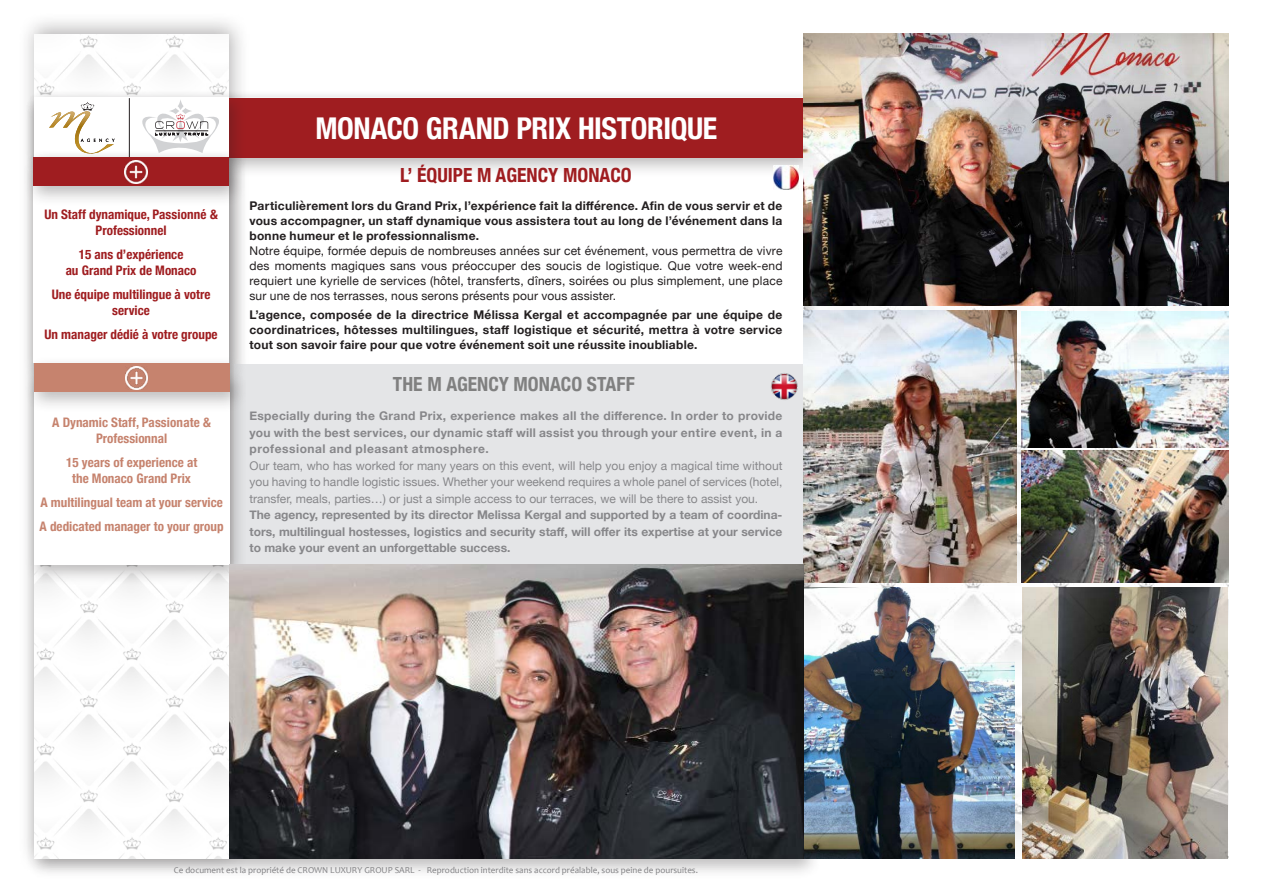
<style>
.page{position:relative;width:1263px;height:893px;background:#fff}
.page>*{position:absolute;margin:0;border:0;box-sizing:border-box;transform-origin:0 0}
.t1{font:700 condensed 30px "Helvetica Neue";letter-spacing:-.01em;color:#fff}
.t2{font:700 condensed 19.5px "Helvetica Neue";color:#9f1d20}
.t3{font:700 condensed 19.5px "Helvetica Neue";color:#808080}
.t4{font:700 condensed 13.2px/15.8px "Helvetica Neue";color:#9f1d20;text-align:center}
.t5{font:700 condensed 13.2px/15.8px "Helvetica Neue";color:#c6836e;text-align:center}
.t6{font:700 12px/15px "Helvetica Neue";letter-spacing:.025em;color:#231f20;text-align:justify}
.t7{font:700 12px/16.5px "Helvetica Neue";letter-spacing:.015em;color:#87878a;text-align:justify}
.t8{font:12px/15px "Helvetica Neue";letter-spacing:.015em;color:#231f20;text-align:justify}
.t9{font:12px/16.5px "Helvetica Neue";color:#87878a;text-align:justify}
.t10{font:9px "Candara";color:#87878a}
</style>
<div class="page">
<div style="left:18px;top:12px;width:232px;height:862px;background:#231f20;opacity:.35"></div>
<img style="left:34px;top:34px;width:195px;height:825px">
<div style="left:24px;top:90px;width:798px;height:88px;background:#231f20;opacity:.3"></div>
<div style="left:34px;top:98px;width:770px;height:59px;background:#9f1d20"></div>
<div style="left:24px;top:89px;width:223px;height:89px;background:#231f20;opacity:.3"></div>
<div style="left:34px;top:97px;width:195px;height:60px;background:#fff"></div>
<hr style="left:129px;top:98px;width:1px;height:59px;background:#231f20">
<svg style="left:49px;top:102px;width:66px;height:47px"></svg>
<svg style="left:142px;top:100px;width:77px;height:49px"></svg>
<div style="left:234px;top:364px;width:570px;height:202px;background:#e4e5e7"></div>
<img style="left:771px;top:373px;width:27px;height:27px">
<img style="left:773px;top:166px;width:26px;height:23px">
<div style="left:24px;top:149px;width:223px;height:234px;background:#231f20;opacity:.3"></div>
<div style="left:33px;top:157px;width:196px;height:205px;background:#fff"></div>
<div style="left:24px;top:149px;width:223px;height:57px;background:#231f20;opacity:.3"></div>
<div style="left:33px;top:157px;width:196px;height:29px;background:#9f1d20"></div>
<img style="left:125px;top:160px;width:22px;height:23px">
<div style="left:24px;top:369px;width:223px;height:217px;background:#231f20;opacity:.3"></div>
<div style="left:34px;top:377px;width:195px;height:188px;background:#fff"></div>
<div style="left:24px;top:356px;width:223px;height:56px;background:#231f20;opacity:.3"></div>
<div style="left:34px;top:363px;width:195px;height:29px;background:#c6836e"></div>
<img style="left:125px;top:366px;width:23px;height:23px">
<img style="left:230px;top:565px;width:574px;height:294px">
<img style="left:804px;top:34px;width:425px;height:825px">
<p class="t4" style="left:44px;top:205px;width:175px">Un Staff dynamique, Passionné &amp;<br>Professionnel</p>
<p class="t4" style="left:66px;top:245px;width:132px">15 ans d’expérience<br>au Grand Prix de Monaco</p>
<p class="t4" style="left:52px;top:285px;width:160px">Une équipe multilingue à votre service</p>
<p class="t4" style="left:45px;top:325px;width:175px">Un manager dédié à votre groupe</p>
<p class="t5" style="left:52px;top:413px;width:160px">A Dynamic Staff, Passionate &amp;<br>Professionnal</p>
<p class="t5" style="left:66px;top:453px;width:133px">15 years of experience at the Monaco Grand Prix</p>
<p class="t5" style="left:40px;top:489px;width:186px;line-height:24.3px;text-align:left">A multilingual team at your service<br>A dedicated manager to your group</p>
<h1 class="t1" style="left:315px;top:103px;width:403px">MONACO GRAND PRIX HISTORIQUE</h1>
<h2 class="t2" style="left:400px;top:159px;width:233px">L’ ÉQUIPE M AGENCY MONACO</h2>
<p class="t6" style="left:249px;top:198px;width:534px">Particulièrement lors du Grand Prix, l’expérience fait la différence. Afin de vous servir et de vous accompagner, un staff dynamique vous assistera tout au long de l’événement dans la bonne humeur et le professionnalisme.</p>
<p class="t8" style="left:249px;top:244px;width:534px">Notre équipe, formée depuis de nombreuses années sur cet événement, vous permettra de vivre des moments magiques sans vous préoccuper des soucis de logistique. Que votre week-end requiert une kyrielle de services (hôtel, transferts, dîners, soirées ou plus simplement, une place sur une de nos terrasses, nous serons présents pour vous assister.</p>
<p class="t6" style="left:249px;top:308px;width:534px">L’agence, composée de la directrice Mélissa Kergal et accompagnée par une équipe de coordinatrices, hôtesses multilingues, staff logistique et sécurité, mettra à votre service tout son savoir faire pour que votre événement soit une réussite inoubliable.</p>
<h2 class="t3" style="left:393px;top:367px;width:243px">THE M AGENCY MONACO STAFF</h2>
<p class="t7" style="left:249px;top:408px;width:534px">Especially during the Grand Prix, experience makes all the difference. In order to provide you with the best services, our dynamic staff will assist you through your entire event, in a professional and pleasant atmosphere.</p>
<p class="t9" style="left:249px;top:458px;width:534px">Our team, who has worked for many years on this event, will help you enjoy a magical time without you having to handle logistic issues. Whether your weekend requires a whole panel of services (hotel, transfer, meals, parties…) or just a simple access to our terraces, we will be there to assist you.</p>
<p class="t7" style="left:249px;top:507px;width:534px">The agency, represented by its director Melissa Kergal and supported by a team of coordina&shy;tors, multilingual hostesses, logistics and security staff, will offer its expertise at your service to make your event an unforgettable success.</p>
<p class="t10" style="left:174px;top:864px;width:526px">Ce document est la propriété de CROWN LUXURY GROUP SARL - Reproduction interdite sans accord préalable, sous peine de poursuites.</p>
</div>
